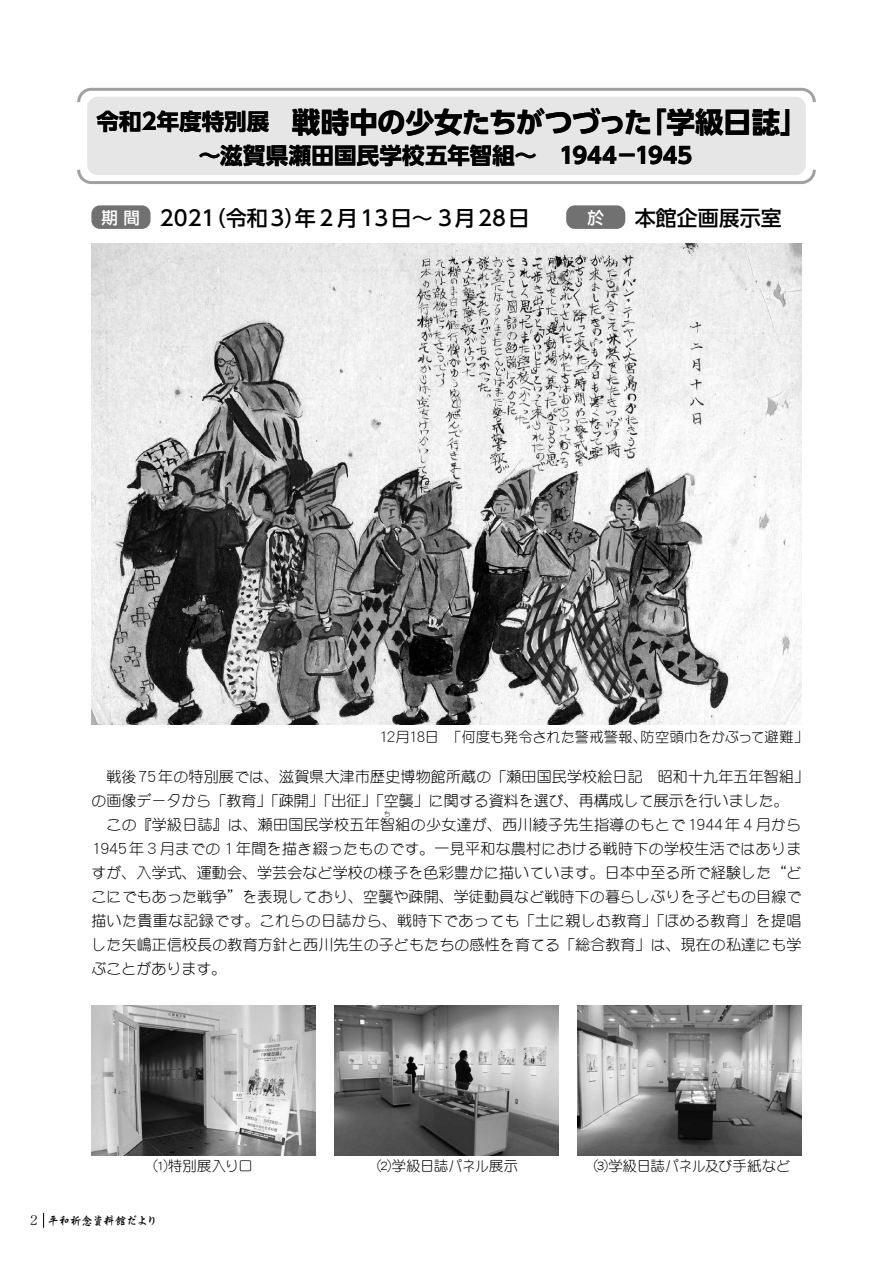
<style>
.page{position:relative;width:893px;height:1263px;background:#fff}
.page>*{position:absolute;margin:0;border:0;box-sizing:border-box;transform-origin:0 0}
.t1{font:700 28.5px "UD Shin Go Pro";letter-spacing:-.015em;color:#000}
.t2{font:700 22.5px "UD Shin Go Pro";letter-spacing:.005em;color:#000}
.t3{font:500 21px "UD Shin Go Pro";color:#000}
.t4{font:500 16.5px "UD Shin Go Pro";color:#fff}
.t5{font:15px/24px "DF Maru Gothic Lt MP RKSJ H";letter-spacing:.01em;color:#000}
.t6{font:14.25px "DF Maru Gothic Lt MP RKSJ H";letter-spacing:-.01em;color:#000}
.t7{font:14.25px "DF Maru Gothic Lt MP RKSJ H";letter-spacing:.02em;color:#000}
.t8{font:12px "DFP Gyo Kai Sho CID W5";letter-spacing:-.07em;color:#000}
.t9{font:6.75px "DF Maru Gothic Lt MP RKSJ H";color:#000}
.s1{font-size:22.5px}
.s2{font-size:16.5px;color:#fff}
.s3{font-family:"DFPHS Mincho CID W3";font-size:13.5px}
</style>
<div class="page">
<svg style="left:43px;top:1213px;width:1px;height:15px"></svg>
<img style="left:91px;top:244px;width:710px;height:480px">
<img style="left:91px;top:1006px;width:224px;height:149px">
<img style="left:335px;top:1006px;width:223px;height:149px">
<img style="left:578px;top:1006px;width:223px;height:149px">
<div style="left:87px;top:97px;width:719px;height:78px;background:#e6e6e6;border-radius:10px"></div>
<svg style="left:77px;top:87px;width:739px;height:18px"></svg>
<svg style="left:77px;top:167px;width:739px;height:17px"></svg>
<div style="left:91px;top:205px;width:59px;height:24px;background:#727171;border-radius:9px"></div>
<div style="left:566px;top:205px;width:59px;height:24px;background:#727171;border-radius:9px"></div>
<h1 class="t1" style="left:96px;top:99px;width:714px"><span class="s1">令和2年度特別展　</span>戦時中の少女たちがつづった「学級日誌」</h1>
<h2 class="t2" style="left:198px;top:137px;width:495px">～滋賀県瀬田国民学校五年智組～　1944－1945</h2>
<h3 class="t3" style="left:102px;top:201px;width:429px"><span class="s2">期 間</span> 2021（令和3）年２月13日～ 3月28日</h3>
<p class="t4" style="left:587px;top:204px;width:18px">於</p>
<h3 class="t3" style="left:635px;top:201px;width:148px">本館企画展示室</h3>
<p class="t6" style="left:379px;top:730px;width:431px">12月18日　「何度も発令された警戒警報、防空頭巾をかぶって避難」</p>
<p class="t5" style="left:91px;top:764px;width:719px">　戦後 75年の特別展では、滋賀県大津市歴史博物館所蔵の「瀬田国民学校絵日記　昭和十九年五年智組」の画像データから「教育」「疎開」「出征」「空襲」に関する資料を選び、再構成して展示を行いました。<br>　この『学級日誌』は、瀬田国民学校五年智組の少女達が、西川綾子先生指導のもとで1944年４月から1945年３月までの１年間を描き綴ったものです。一見平和な農村における戦時下の学校生活ではありますが、入学式、運動会、学芸会など学校の様子を色彩豊かに描いています。日本中至る所で経験した“どこにでもあった戦争”を表現しており、空襲や疎開、学徒動員など戦時下の暮らしぶりを子どもの目線で描いた貴重な記録です。これらの日誌から、戦時下であっても「土に親しむ教育」「ほめる教育」を提唱した矢嶋正信校長の教育方針と西川先生の子どもたちの感性を育てる「総合教育」は、現在の私達にも学ぶことがあります。</p>
<p class="t9" style="left:384px;top:810px;width:8px">ち</p>
<p class="t7" style="left:153px;top:1158px;width:101px">⑴特別展入り口</p>
<p class="t6" style="left:377px;top:1158px;width:142px">⑵学級日誌パネル展示</p>
<p class="t6" style="left:594px;top:1158px;width:198px">⑶学級日誌パネル及び手紙など</p>
<p class="t8" style="left:30px;top:1214px;width:129px"><span class="s3">2</span> 平和祈念資料館だより</p>
</div>
